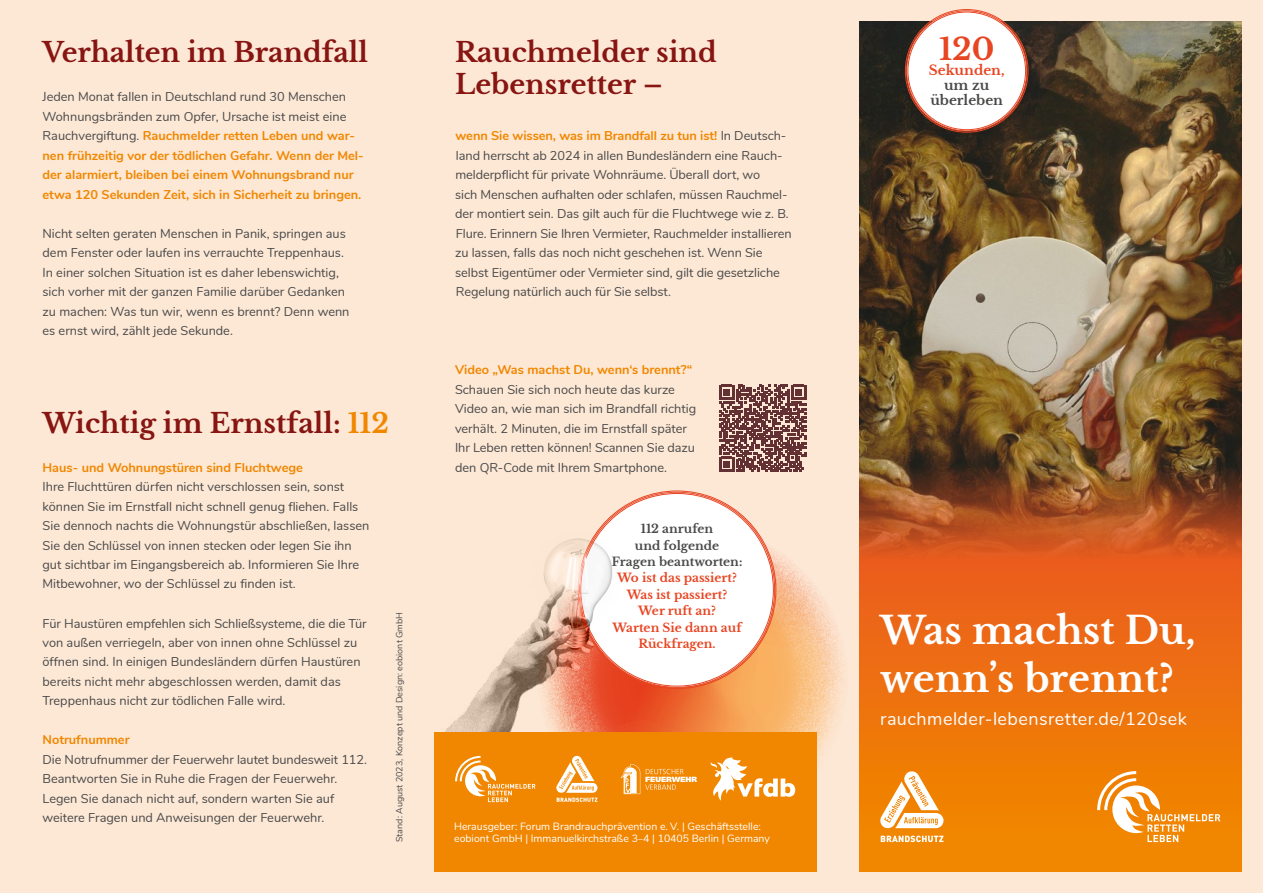
<style>
.page{position:relative;width:1263px;height:893px;background:#fde8d6}
.page>*{position:absolute;margin:0;border:0;box-sizing:border-box;transform-origin:0 0}
.t1{font:700 37.5px/48px "Libre Baskerville";color:#fff}
.t2{font:700 30px "Libre Baskerville";color:#e84522}
.t3{font:700 27px/32.4px "Libre Baskerville";color:#871512}
.t4{font:18px "Nunito";letter-spacing:.025em;color:#fff}
.t5{font:700 13.5px/15px "Libre Baskerville";color:#494948;text-align:center}
.t6{font:700 13.5px "Libre Baskerville";color:#e84522}
.t7{font:12.75px/19.5px "Nunito";color:#494948}
.t8{font:700 12.75px/19.5px "Nunito";color:#f18700}
.t9{font:700 12px/16.5px "Libre Baskerville";color:#e84522;text-align:center}
.t10{font:700 12px/16.5px "Libre Baskerville";color:#494948;text-align:center}
.t11{font:10.5px/12.6px "Nunito";color:#fff}
.t12{font:9px "Nunito";color:#494948}
.s1{font-weight:400;color:#494948}
.s2{color:#f18700}
.s3{font-weight:700;color:#f18700}
</style>
<div class="page">
<img style="left:859px;top:21px;width:383px;height:412px">
<svg style="left:719px;top:385px;width:87px;height:87px"></svg>
<svg style="left:859px;top:433px;width:383px;height:439px"></svg>
<svg style="left:888px;top:158px;width:52px;height:41px"></svg>
<svg style="left:906px;top:10px;width:121px;height:121px"></svg>
<svg style="left:665px;top:551px;width:180px;height:289px"></svg>
<svg style="left:606px;top:492px;width:169px;height:196px"></svg>
<img style="left:444px;top:520px;width:221px;height:212px">
<svg style="left:1097px;top:771px;width:123px;height:71px"></svg>
<svg style="left:879px;top:770px;width:64px;height:59px"></svg>
<svg style="left:881px;top:836px;width:62px;height:6px"></svg>
<div style="left:434px;top:732px;width:382px;height:140px;background:#f18700"></div>
<svg style="left:621px;top:764px;width:76px;height:30px"></svg>
<svg style="left:455px;top:756px;width:80px;height:46px"></svg>
<svg style="left:556px;top:755px;width:41px;height:47px"></svg>
<svg style="left:711px;top:757px;width:84px;height:43px"></svg>
<h3 class="t3" style="left:43px;top:36px;width:327px">Verhalten im Brandfall</h3>
<p class="t8" style="left:43px;top:86px;width:323px"><span class="s1">Jeden Monat fallen in Deutschland rund 30 Menschen Wohnungsbränden zum Opfer, Ursache ist meist eine Rauchvergiftung.</span> Rauchmelder retten Leben und war&shy;nen frühzeitig vor der tödlichen Gefahr. Wenn der Mel&shy;der alarmiert, bleiben bei einem Wohnungsbrand nur etwa 120 Sekunden Zeit, sich in Sicherheit zu bringen.</p>
<p class="t7" style="left:43px;top:223px;width:309px">Nicht selten geraten Menschen in Panik, springen aus dem Fenster oder laufen ins verrauchte Treppenhaus.<br>In einer solchen Situation ist es daher lebenswichtig, sich vorher mit der ganzen Familie darüber Gedanken zu machen: Was tun wir, wenn es brennt? Denn wenn es ernst wird, zählt jede Sekunde.</p>
<h3 class="t3" style="left:43px;top:407px;width:348px">Wichtig im Ernstfall: <span class="s2">112</span></h3>
<p class="t8" style="left:43px;top:457px;width:262px">Haus- und Wohnungstüren sind Fluchtwege</p>
<p class="t7" style="left:43px;top:476px;width:328px">Ihre Fluchttüren dürfen nicht verschlossen sein, sonst können Sie im Ernstfall nicht schnell genug fliehen. Falls Sie dennoch nachts die Wohnungstür abschließen, lassen Sie den Schlüssel von innen stecken oder legen Sie ihn gut sichtbar im Eingangsbereich ab. Informieren Sie Ihre Mitbewohner, wo der Schlüssel zu finden ist.</p>
<p class="t7" style="left:43px;top:613px;width:326px">Für Haustüren empfehlen sich Schließsysteme, die die Tür von außen verriegeln, aber von innen ohne Schlüssel zu öffnen sind. In einigen Bundesländern dürfen Haustüren bereits nicht mehr abgeschlossen werden, damit das Treppenhaus nicht zur tödlichen Falle wird.</p>
<p class="t8" style="left:43px;top:730px;width:89px">Notrufnummer</p>
<p class="t7" style="left:43px;top:749px;width:326px">Die Notrufnummer der Feuerwehr lautet bundesweit 112.<br>Beantworten Sie in Ruhe die Fragen der Feuerwehr.<br>Legen Sie danach nicht auf, sondern warten Sie auf weitere Fragen und Anweisungen der Feuerwehr.</p>
<p class="t12" style="left:393px;top:842px;width:232px;rotate:-90deg">Stand: August 2023, Konzept und Design: eobiont GmbH</p>
<h3 class="t3" style="left:455px;top:36px;width:263px">Rauchmelder sind<br>Lebensretter –</h3>
<p class="t7" style="left:455px;top:125px;width:338px"><span class="s3">wenn Sie wissen, was im Brandfall zu tun ist!</span> In Deutsch&shy;land herrscht ab 2024 in allen Bundesländern eine Rauch&shy;melderpflicht für private Wohnräume. Überall dort, wo<br>sich Menschen aufhalten oder schlafen, müssen Rauchmel&shy;der montiert sein. Das gilt auch für die Fluchtwege wie z. B.<br>Flure. Erinnern Sie Ihren Vermieter, Rauchmelder installieren zu lassen, falls das noch nicht geschehen ist. Wenn Sie selbst Eigentümer oder Vermieter sind, gilt die gesetzliche Regelung natürlich auch für Sie selbst.</p>
<p class="t8" style="left:455px;top:359px;width:239px">Video „Was machst Du, wenn‘s brennt?“</p>
<p class="t7" style="left:455px;top:379px;width:243px">Schauen Sie sich noch heute das kurze Video an, wie man sich im Brandfall richtig verhält. 2 Minuten, die im Ernstfall später Ihr Leben retten können! Scannen Sie dazu den QR-Code mit Ihrem Smartphone.</p>
<p class="t10" style="left:612px;top:521px;width:132px">112 anrufen<br>und folgende<br>Fragen beantworten:</p>
<p class="t9" style="left:612px;top:570px;width:131px">Wo ist das passiert?<br>Was ist passiert?<br>Wer ruft an?<br>Warten Sie dann auf<br>Rückfragen.</p>
<p class="t11" style="left:454px;top:819px;width:317px">Herausgeber: Forum Brandrauchprävention e. V. | Geschäftsstelle: eobiont GmbH | Immanuelkirchstraße 3–4 | 10405 Berlin | Germany</p>
<h2 class="t2" style="left:939px;top:31px;width:57px">120</h2>
<p class="t6" style="left:929px;top:62px;width:77px">Sekunden,</p>
<p class="t5" style="left:930px;top:78px;width:74px">um zu überleben</p>
<h1 class="t1" style="left:880px;top:607px;width:317px">Was machst Du, wenn’s brennt?</h1>
<h3 class="t4" style="left:880px;top:706px;width:308px">rauchmelder-lebensretter.de/120sek</h3>
</div>
